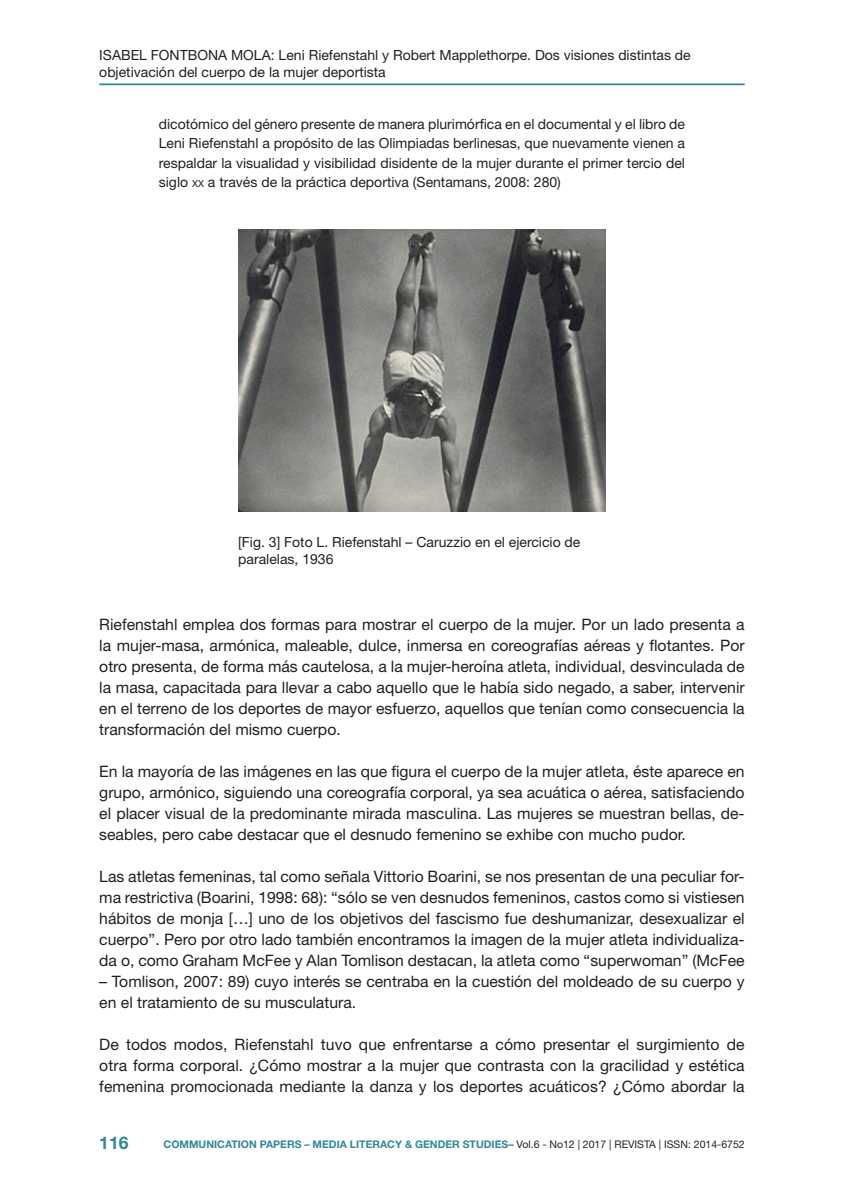
<style>
.page{position:relative;width:844px;height:1191px;background:#fff}
.page>*{position:absolute;margin:0;border:0;box-sizing:border-box;transform-origin:0 0}
.t1{font:700 17.5px "Helvetica Neue LT Std";color:#318899}
.t2{font:15.75px/21px "Helvetica Neue LT Std";color:#231f20;text-align:justify}
.t3{font:14px/19.2px "Helvetica Neue LT Std";color:#231f20}
.t4{font:700 10.5px "Helvetica Neue LT Std";color:#318899}
.s1{font-size:9.8px}
.s2{font-weight:400;color:#231f20}
</style>
<div class="page">
<hr style="left:99px;top:83px;width:645px;height:2px;background:#318899">
<img style="left:238px;top:229px;width:367px;height:283px">
<p class="t3" style="left:99px;top:47px;width:592px;line-height:16.8px">ISABEL FONTBONA MOLA: Leni Riefenstahl y Robert Mapplethorpe. Dos visiones distintas de objetivación del cuerpo de la mujer deportista</p>
<p class="t3" style="left:159px;top:114px;width:527px;text-align:justify">dicotómico del género presente de manera plurimórfica en el documental y el libro de Leni Riefenstahl a propósito de las Olimpiadas berlinesas, que nuevamente vienen a respaldar la visualidad y visibilidad disidente de la mujer durante el primer tercio del siglo <span class="s1">xx</span> a través de la práctica deportiva (Sentamans, 2008: 280)</p>
<p class="t3" style="left:238px;top:533px;width:343px;line-height:17.5px">[Fig. 3] Foto L. Riefenstahl – Caruzzio en el ejercicio de paralelas, 1936</p>
<p class="t2" style="left:99px;top:613px;width:646px">Riefenstahl emplea dos formas para mostrar el cuerpo de la mujer. Por un lado presenta a la mujer-masa, armónica, maleable, dulce, inmersa en coreografías aéreas y flotantes. Por otro presenta, de forma más cautelosa, a la mujer-heroína atleta, individual, desvinculada de la masa, capacitada para llevar a cabo aquello que le había sido negado, a saber, intervenir en el terreno de los deportes de mayor esfuerzo, aquellos que tenían como consecuencia la transformación del mismo cuerpo.</p>
<p class="t2" style="left:99px;top:760px;width:646px">En la mayoría de las imágenes en las que figura el cuerpo de la mujer atleta, éste aparece en grupo, armónico, siguiendo una coreografía corporal, ya sea acuática o aérea, satisfaciendo el placer visual de la predominante mirada masculina. Las mujeres se muestran bellas, de&shy;seables, pero cabe destacar que el desnudo femenino se exhibe con mucho pudor.</p>
<p class="t2" style="left:99px;top:865px;width:646px">Las atletas femeninas, tal como señala Vittorio Boarini, se nos presentan de una peculiar for&shy;ma restrictiva (Boarini, 1998: 68): “sólo se ven desnudos femeninos, castos como si vistiesen hábitos de monja […] uno de los objetivos del fascismo fue deshumanizar, desexualizar el cuerpo”. Pero por otro lado también encontramos la imagen de la mujer atleta individualiza&shy;da o, como Graham McFee y Alan Tomlison destacan, la atleta como “superwoman” (McFee</p>
<p class="t2" style="left:99px;top:970px;width:646px">– Tomlison, 2007: 89) cuyo interés se centraba en la cuestión del moldeado de su cuerpo y en el tratamiento de su musculatura.</p>
<p class="t2" style="left:99px;top:1033px;width:646px">De todos modos, Riefenstahl tuvo que enfrentarse a cómo presentar el surgimiento de otra forma corporal. ¿Cómo mostrar a la mujer que contrasta con la gracilidad y estética femenina promocionada mediante la danza y los deportes acuáticos? ¿Cómo abordar la</p>
<p class="t1" style="left:99px;top:1131px;width:31px">116</p>
<p class="t4" style="left:163px;top:1138px;width:582px">COMMUNICATION PAPERS – MEDIA LITERACY &amp; GENDER STUDIES– <span class="s2">Vol.6 - No12 | 2017 | REVISTA | ISSN: 2014-6752</span></p>
</div>
